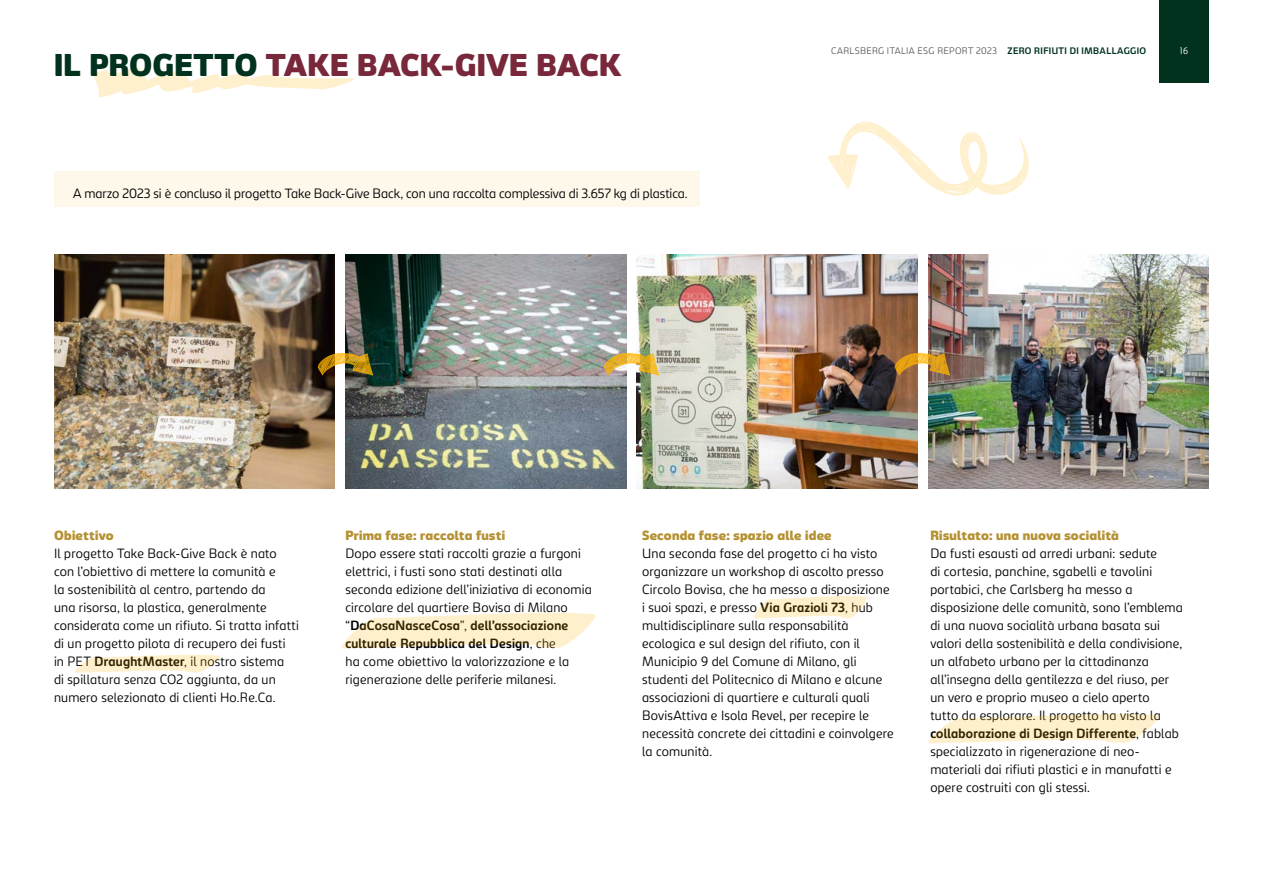
<style>
.page{position:relative;width:1263px;height:893px;background:#fff}
.page>*{position:absolute;margin:0;border:0;box-sizing:border-box;transform-origin:0 0}
.t1{font:900 30px "Carlsberg Sans";letter-spacing:.005em;color:#78283a}
.t2{font:300 12.75px/18px "Carlsberg Sans";letter-spacing:.015em;color:#000}
.t3{font:300 12.75px "Carlsberg Sans";letter-spacing:-.005em;color:#000}
.t4{font:900 12.75px "Carlsberg Sans";letter-spacing:.015em;color:#b49132}
.t5{font:300 9px "Carlsberg Sans";letter-spacing:.035em;color:#5a5a5a}
.t6{font:300 9px "Carlsberg Sans";color:#fff}
.s1{color:#00321e}
.s2{font-weight:700;color:#00321e}
.s3{font-weight:700}
</style>
<div class="page">
<div style="left:1159px;top:0;width:50px;height:83px;background:#00321e"></div>
<img style="left:54px;top:254px;width:281px;height:234px">
<img style="left:928px;top:254px;width:281px;height:234px">
<img style="left:637px;top:254px;width:280px;height:234px">
<img style="left:345px;top:254px;width:281px;height:234px">
<svg style="left:91px;top:68px;width:264px;height:29px"></svg>
<div style="left:54px;top:172px;width:646px;height:35px;background:#fef8eb"></div>
<svg style="left:828px;top:121px;width:201px;height:75px"></svg>
<svg style="left:318px;top:353px;width:55px;height:23px"></svg>
<svg style="left:604px;top:353px;width:55px;height:23px"></svg>
<svg style="left:895px;top:353px;width:55px;height:23px"></svg>
<svg style="left:74px;top:655px;width:146px;height:18px"></svg>
<svg style="left:341px;top:613px;width:255px;height:36px"></svg>
<svg style="left:753px;top:596px;width:114px;height:23px"></svg>
<svg style="left:928px;top:714px;width:231px;height:29px"></svg>
<h1 class="t1" style="left:54px;top:44px;width:569px"><span class="s1">IL PROGETTO</span> TAKE BACK-GIVE BACK</h1>
<p class="t3" style="left:73px;top:185px;width:616px">A marzo 2023 si è concluso il progetto Take Back-Give Back, con una raccolta complessiva di 3.657 kg di plastica.</p>
<p class="t5" style="left:831px;top:45px;width:317px">CARLSBERG ITALIA ESG REPORT 2023 <span class="s2">ZERO RIFIUTI DI IMBALLAGGIO</span></p>
<p class="t6" style="left:1180px;top:45px;width:10px">16</p>
<p class="t4" style="left:54px;top:526px;width:61px">Obiettivo</p>
<p class="t2" style="left:54px;top:544px;width:246px">Il progetto Take Back-Give Back è nato con l’obiettivo di mettere la comunità e<br>la sostenibilità al centro, partendo da<br>una risorsa, la plastica, generalmente considerata come un rifiuto. Si tratta infatti di un progetto pilota di recupero dei fusti<br>in PET <span class="s3">DraughtMaster</span>, il nostro sistema<br>di spillatura senza CO2 aggiunta, da un numero selezionato di clienti Ho.Re.Ca.</p>
<p class="t4" style="left:345px;top:526px;width:161px">Prima fase: raccolta fusti</p>
<p class="t2" style="left:345px;top:544px;width:248px">Dopo essere stati raccolti grazie a furgoni elettrici, i fusti sono stati destinati alla seconda edizione dell’iniziativa di economia circolare del quartiere Bovisa di Milano “<span class="s3">DaCosaNasceCosa</span>”, <span class="s3">dell’associazione culturale Repubblica del Design</span>, che<br>ha come obiettivo la valorizzazione e la rigenerazione delle periferie milanesi.</p>
<p class="t4" style="left:642px;top:526px;width:191px">Seconda fase: spazio alle idee</p>
<p class="t2" style="left:642px;top:544px;width:253px">Una seconda fase del progetto ci ha visto organizzare un workshop di ascolto presso Circolo Bovisa, che ha messo a disposizione i suoi spazi, e presso <span class="s3">Via Grazioli 73</span>, hub multidisciplinare sulla responsabilità ecologica e sul design del rifiuto, con il Municipio 9 del Comune di Milano, gli studenti del Politecnico di Milano e alcune associazioni di quartiere e culturali quali BovisAttiva e Isola Revel, per recepire le necessità concrete dei cittadini e coinvolgere la comunità.</p>
<p class="t4" style="left:930px;top:526px;width:190px">Risultato: una nuova socialità</p>
<p class="t2" style="left:930px;top:544px;width:254px">Da fusti esausti ad arredi urbani: sedute<br>di cortesia, panchine, sgabelli e tavolini portabici, che Carlsberg ha messo a disposizione delle comunità, sono l’emblema di una nuova socialità urbana basata sui valori della sostenibilità e della condivisione, un alfabeto urbano per la cittadinanza all’insegna della gentilezza e del riuso, per un vero e proprio museo a cielo aperto<br>tutto da esplorare. Il progetto ha visto la <span class="s3">collaborazione di Design Differente</span>, fablab specializzato in rigenerazione di neo&shy;materiali dai rifiuti plastici e in manufatti e opere costruiti con gli stessi.</p>
</div>
